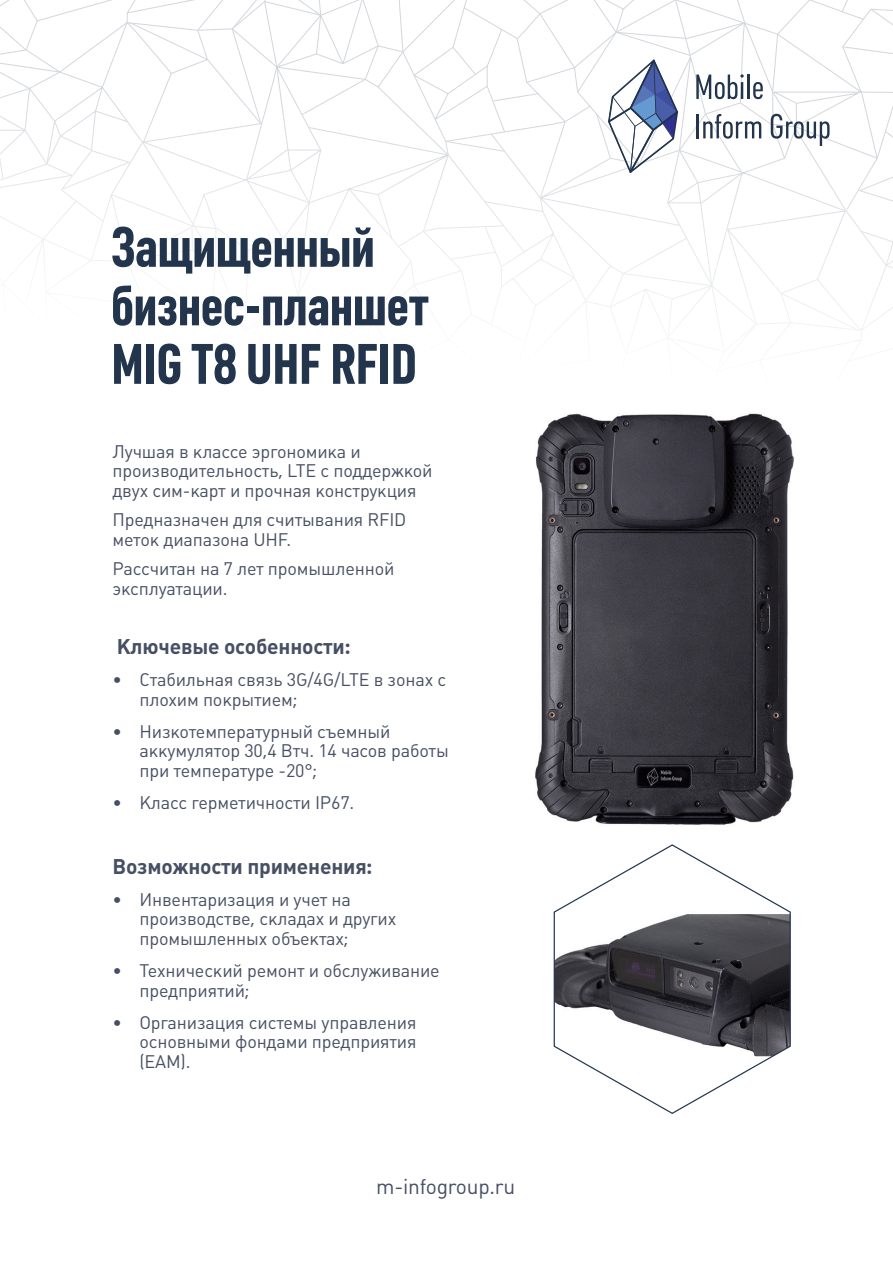
<style>
.page{position:relative;width:893px;height:1263px;background:#fff}
.page>*{position:absolute;margin:0;border:0;box-sizing:border-box;transform-origin:0 0}
.t1{font:700 55.95px "Plumb Condensed";color:#22354d}
.t2{font:700 21px "Plumb";letter-spacing:-.01em;color:#464f63}
.t3{font:21px "Plumb";letter-spacing:-.01em;color:#464f63}
.t4{font:18px/19.5px "Plumb";letter-spacing:-.01em;color:#464f63}
</style>
<div class="page">
<img style="left:535px;top:413px;width:259px;height:412px">
<svg style="left:0;top:0;width:893px;height:344px"></svg>
<svg style="left:553px;top:844px;width:238px;height:270px"></svg>
<p class="t1" style="left:111px;top:216px;width:265px">Защищенный</p>
<p class="t1" style="left:111px;top:274px;width:319px">бизнес-планшет</p>
<p class="t1" style="left:111px;top:333px;width:307px">MIG Т8 UHF RFID</p>
<p class="t4" style="left:112px;top:442px;width:322px">Лучшая в классе эргономика и производительность, LTE с поддержкой двух сим-карт и прочная конструкция</p>
<p class="t4" style="left:112px;top:510px;width:295px">Предназначен для считывания RFID меток диапазона UHF.</p>
<p class="t4" style="left:112px;top:559px;width:283px">Рассчитан на 7 лет промышленной эксплуатации.</p>
<p class="t2" style="left:117px;top:634px;width:235px">Ключевые особенности:</p>
<p class="t4" style="left:139px;top:670px;width:308px;text-indent:-27px">• Стабильная связь 3G/4G/LTE в зонах с плохим покрытием;</p>
<p class="t4" style="left:139px;top:722px;width:311px;text-indent:-27px">• Низкотемпературный съемный аккумулятор 30,4 Втч. 14 часов работы при температуре -20°;</p>
<p class="t4" style="left:112px;top:793px;width:243px">• Класс герметичности IP67.</p>
<p class="t2" style="left:112px;top:854px;width:261px">Возможности применения:</p>
<p class="t4" style="left:139px;top:890px;width:258px;text-indent:-27px">• Инвентаризация и учет на производстве, складах и других промышленных объектах;</p>
<p class="t4" style="left:139px;top:961px;width:302px;text-indent:-27px">• Технический ремонт и обслуживание предприятий;</p>
<p class="t4" style="left:139px;top:1013px;width:279px;text-align:justify;text-indent:-27px">• Организация системы управления основными фондами предприятия (EAM).</p>
<p class="t3" style="left:376px;top:1175px;width:141px">m-infogroup.ru</p>
</div>
